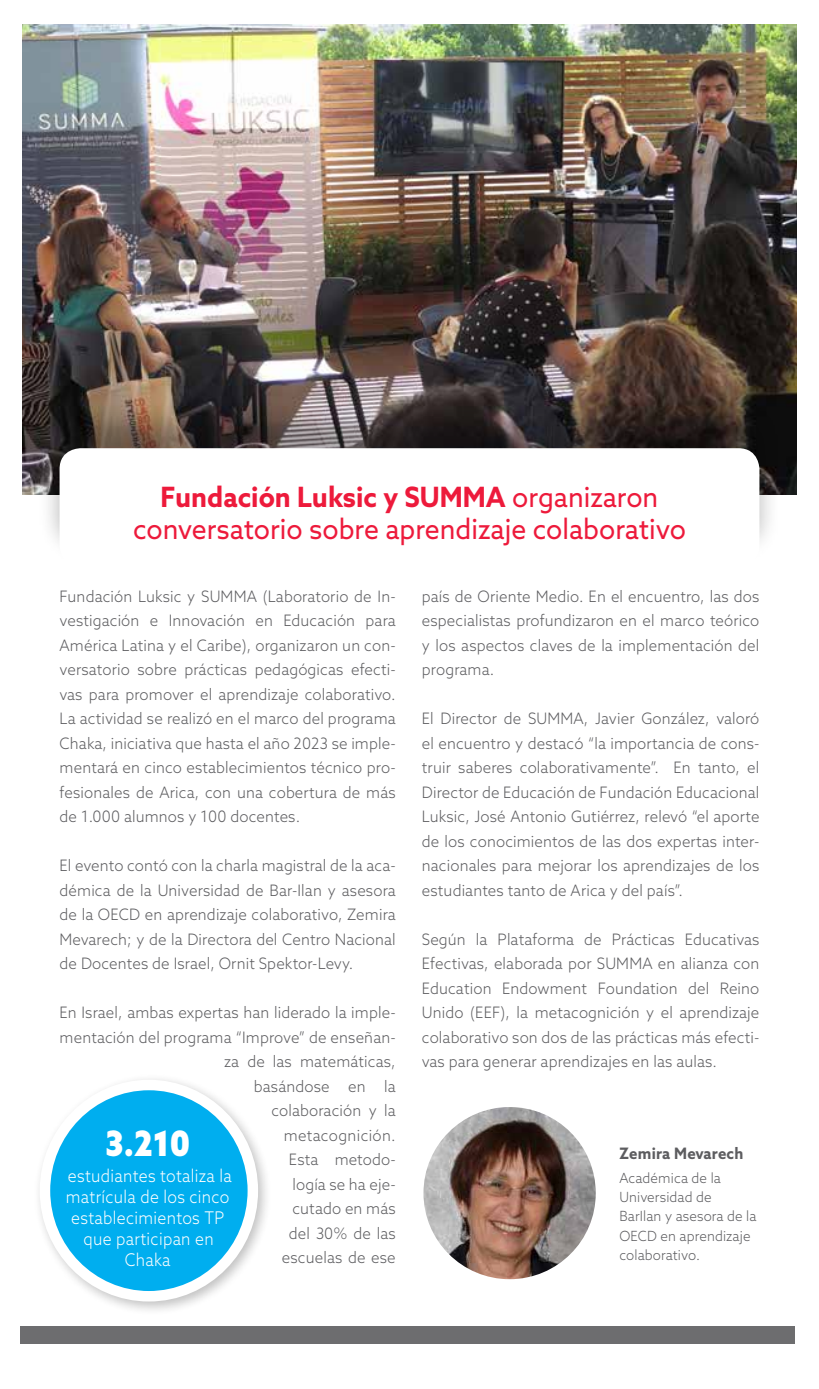
<style>
.page{position:relative;width:819px;height:1389px;background:#fff}
.page>*{position:absolute;margin:0;border:0;box-sizing:border-box;transform-origin:0 0}
.t1{font:900 35px "Azo Sans";color:#fff;scale:.9 1}
.t2{font:28px/31.5px "Azo Sans";color:#ed1a3b;text-align:center;scale:.95 1}
.t3{font:300 17.5px/21px "Azo Sans";letter-spacing:.02em;color:#fff;text-align:center;scale:.9 1}
.t4{font:300 15.75px/24.5px "Azo Sans";letter-spacing:.01em;color:#5d5d60;text-align:justify;scale:.95 1}
.t5{font:700 15.75px "Azo Sans";letter-spacing:.015em;color:#5d5d60;scale:.95 1}
.t6{font:300 14px/19.2px "Azo Sans";letter-spacing:.01em;color:#5d5d60;scale:.95 1}
.s1{font-weight:700}
</style>
<div class="page">
<img style="left:22px;top:25px;width:774px;height:469px">
<div style="left:20px;top:1326px;width:774px;height:18px;background:#6d6d6f"></div>
<div style="left:32px;top:1073px;width:240px;height:242px;background:#000;opacity:.25"></div>
<div style="left:45px;top:1085px;width:208px;height:211px;background:#00aeef;border-radius:50%"></div>
<div style="left:40px;top:1080px;width:218px;height:222px;border:10px solid #fff;border-radius:50%"></div>
<div style="left:37px;top:401px;width:744px;height:163px;background:#000;opacity:.3"></div>
<div style="left:60px;top:448px;width:699px;height:119px;background:#fff;border-radius:21px"></div>
<img style="left:423px;top:1107px;width:172px;height:172px;border-radius:86px">
<h2 class="t2" style="left:133px;top:481px;width:583px"><span class="s1">Fundación Luksic y SUMMA</span> organizaron conversatorio sobre aprendizaje colaborativo</h2>
<p class="t4" style="left:60px;top:584px;width:355px">Fundación Luksic y SUMMA (Laboratorio de In&shy;vestigación e Innovación en Educación para América Latina y el Caribe), organizaron un con&shy;versatorio sobre prácticas pedagógicas efecti&shy;vas para promover el aprendizaje colaborativo.<br>La actividad se realizó en el marco del programa Chaka, iniciativa que hasta el año 2023 se imple&shy;mentará en cinco establecimientos técnico pro&shy;fesionales de Arica, con una cobertura de más de 1.000 alumnos y 100 docentes.</p>
<p class="t4" style="left:60px;top:853px;width:355px">El evento contó con la charla magistral de la aca&shy;démica de la Universidad de Bar-Ilan y asesora de la OECD en aprendizaje colaborativo, Zemira Mevarech; y de la Directora del Centro Nacional de Docentes de Israel, Ornit Spektor-Levy.</p>
<p class="t4" style="left:60px;top:1000px;width:355px;text-align:right">En Israel, ambas expertas han liderado la imple&shy;mentación del programa “Improve” de enseñan&shy;za de las matemáticas,<br>basándose en la<br>colaboración y la<br>metacognición.<br>Esta metodo-<br>logía se ha eje-<br>cutado en más<br>del 30% de las<br>escuelas de ese</p>
<h1 class="t1" style="left:105px;top:1120px;width:96px">3.210</h1>
<p class="t3" style="left:66px;top:1165px;width:186px">estudiantes totaliza la matrícula de los cinco establecimientos TP que participan en<br>Chaka</p>
<p class="t4" style="left:422px;top:584px;width:357px">país de Oriente Medio. En el encuentro, las dos especialistas profundizaron en el marco teórico y los aspectos claves de la implementación del programa.</p>
<p class="t4" style="left:422px;top:706px;width:357px">El Director de SUMMA, Javier González, valoró el encuentro y destacó “la importancia de cons&shy;truir saberes colaborativamente”. En tanto, el Director de Educación de Fundación Educacional Luksic, José Antonio Gutiérrez, relevó “el aporte de los conocimientos de las dos expertas inter&shy;nacionales para mejorar los aprendizajes de los estudiantes tanto de Arica y del país”.</p>
<p class="t4" style="left:422px;top:927px;width:357px">Según la Plataforma de Prácticas Educativas Efectivas, elaborada por SUMMA en alianza con Education Endowment Foundation del Reino Unido (EEF), la metacognición y el aprendizaje colaborativo son dos de las prácticas más efecti&shy;vas para generar aprendizajes en las aulas.</p>
<p class="t5" style="left:619px;top:1143px;width:132px">Zemira Mevarech</p>
<p class="t6" style="left:619px;top:1168px;width:146px">Académica de la<br>Universidad de<br>BarIlan y asesora de la<br>OECD en aprendizaje colaborativo.</p>
</div>
